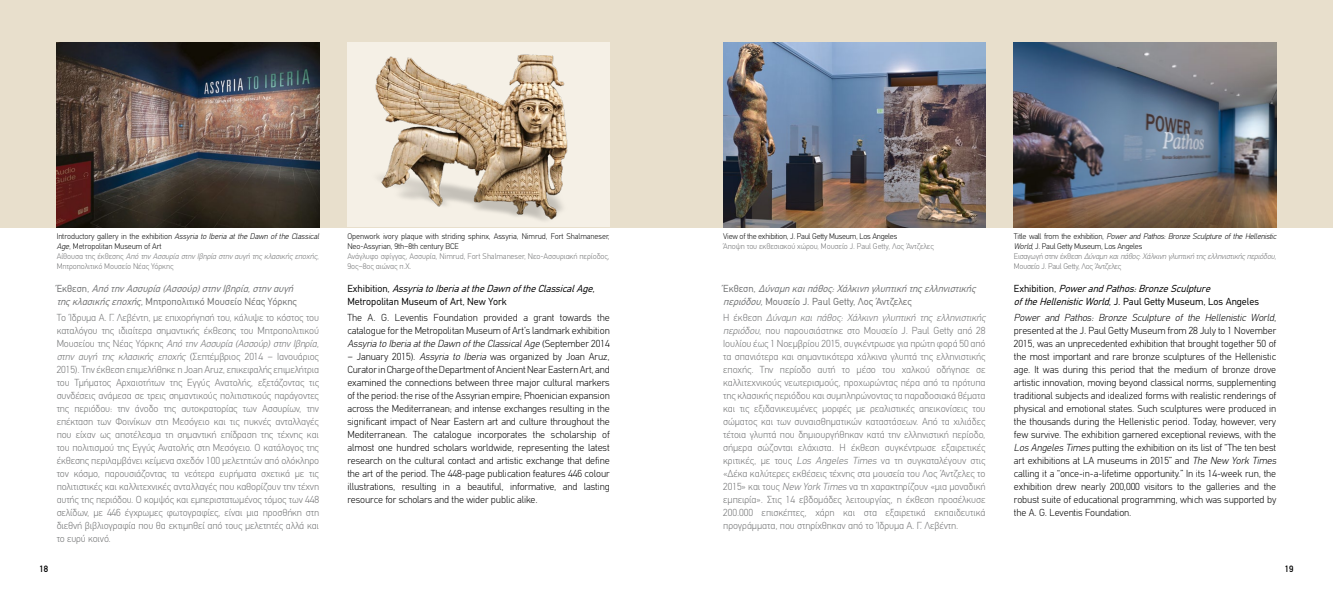
<style>
.page{position:relative;width:1333px;height:596px;background:#fff}
.page>*{position:absolute;margin:0;border:0;box-sizing:border-box;transform-origin:0 0}
.t1{font:300 10px/13px "CF Din";letter-spacing:-.015em;color:#727374;text-align:justify}
.t2{font:300 10px/13px "CF Din";letter-spacing:-.01em;color:#000;text-align:justify}
.t3{font:italic 10px/13px "CF Din";color:#727374}
.t4{font:italic 10px/13px "CF Din";color:#000}
.t5{font:10px/13px "CF Din";color:#000}
.t6{font:9px "CF Din";color:#000}
.t7{font:300 8px/10px "CF Din";letter-spacing:-.01em;color:#000}
.t8{font:300 8px/10px "CF Din";letter-spacing:-.03em;color:#000}
.t9{font:300 8px/10px "CF Din";letter-spacing:-.01em;color:#727374}
.s1{font-style:italic}
.s2{color:#727374}
.s3{font-style:italic;color:#727374}
.s4{font-style:normal}
</style>
<div class="page">
<div style="left:0;top:0;width:1332px;height:227px;background:#e8dfcc"></div>
<img style="left:57px;top:43px;width:262px;height:184px">
<img style="left:347px;top:43px;width:262px;height:184px">
<img style="left:1013px;top:43px;width:263px;height:184px">
<img style="left:723px;top:43px;width:262px;height:184px">
<p class="t7" style="left:57px;top:231px;width:264px">Introductory gallery in the exhibition <span class="s1">Assyria to Iberia at the Dawn of the Classical Age</span>, Metropolitan Museum of Art<br><span class="s2">Αίθουσα της έκθεσης</span> <span class="s3">Από την Ασσυρία στην Ιβηρία στην αυγή της κλασικής εποχής</span><span class="s2">, Μητροπολιτικό Μουσείο Νέας Υόρκης</span></p>
<p class="t7" style="left:347px;top:231px;width:264px">Openwork ivory plaque with striding sphinx, Assyria, Nimrud, Fort Shalmaneser,<br>Neo-Assyrian, 9th–8th century BCE</p>
<p class="t9" style="left:347px;top:251px;width:264px">Ανάγλυφο σφίγγας, Ασσυρία, Nimrud, Fort Shalmaneser, Νεο-Ασσυριακή περίοδος,<br>9ος–8ος αιώνας π.Χ.</p>
<p class="t8" style="left:723px;top:231px;width:176px">View of the exhibition, J. Paul Getty Museum, Los Angeles</p>
<p class="t9" style="left:723px;top:241px;width:212px">Άποψη του εκθεσιακού χώρου, Moυσείο J. Paul Getty, Λος Άντζελες</p>
<p class="t8" style="left:1013px;top:231px;width:264px">Title wall from the exhibition, <span class="s1">Power and Pathos: Bronze Sculpture of the Hellenistic World</span>, J. Paul Getty Museum, Los Angeles<br><span class="s2">Εισαγωγή στην έκθεση</span> <span class="s3">Δύναμη και πάθος: Χάλκινη γλυπτική της ελληνιστικής περιόδου</span><span class="s2">, Moυσείο J. Paul Getty, Λος Άντζελες</span></p>
<p class="t3" style="left:57px;top:281px;width:242px"><span class="s4">Έ κ θ ε σ η ,</span> ΑπότηνΑσσυρία(Ασσούρ)στηνΙβηρία,στηναυγή τηςκλασικήςεποχής<span class="s4">, Μητροπoλιτικό Μουσείο Νέας Υόρκης</span></p>
<p class="t1" style="left:57px;top:310px;width:264px">Το Ίδρυμα Α. Γ. Λεβέντη, με επιχορήγησή του, κάλυψε το κόστος του καταλόγου της ιδιαίτερα σημαντικής έκθεσης του Μητροπολιτικού Μουσείου της Νέας Υόρκης <span class="s1">Από την Ασσυρία (Ασσούρ) στην Ιβηρία, στην αυγή της κλασικής εποχής</span> (Σεπτέμβριος 2014 – Ιανουάριος 2015). Την έκθεση επιμελήθηκε η Joan Aruz, επικεφαλής επιμελήτρια του Τμήματος Αρχαιοτήτων της Εγγύς Ανατολής, εξετάζοντας τις συνδέσεις ανάμεσα σε τρεις σημαντικούς πολιτιστικούς παράγοντες της περιόδου: την άνοδο της αυτοκρατορίας των Ασσυρίων, την επέκταση των Φοινίκων στη Μεσόγειο και τις πυκνές ανταλλαγές που είχαν ως αποτέλεσμα τη σημαντική επίδραση της τέχνης και του πολιτισμού της Εγγύς Ανατολής στη Μεσόγειο. Ο κατάλογος της έκθεσης περιλαμβάνει κείμενα σχεδόν 100 μελετητών από ολόκληρο τον κόσμο, παρουσιάζοντας τα νεότερα ευρήματα σχετικά με τις πολιτιστικές και καλλιτεχνικές ανταλλαγές που καθορίζουν την τέχνη αυτής της περιόδου. Ο κομψός και εμπεριστατωμένος τόμος των 448 σελίδων, με 446 έγχρωμες φωτογραφίες, είναι μια προσθήκη στη διεθνή βιβλιογραφία που θα εκτιμηθεί από τους μελετητές αλλά και το ευρύ κοινό.</p>
<p class="t5" style="left:347px;top:281px;width:249px">E x h i b i t i o n , <span class="s1">AssyriatoIberiaattheDawnoftheClassicalAge</span>,<br>Metropolitan Museum of Art, New York</p>
<p class="t2" style="left:347px;top:310px;width:264px">The A. G. Leventis Foundation provided a grant towards the catalogue for the Metropolitan Museum of Art’s landmark exhibition <span class="s1">Assyria to Iberia at the Dawn of the Classical Age</span> (September 2014</p>
<p class="t2" style="left:347px;top:349px;width:264px">– January 2015). <span class="s1">Assyria to Iberia</span> was organized by Joan Aruz, Curator in Charge of the Department of Ancient Near Eastern Art, and examined the connections between three major cultural markers of the period: the rise of the Assyrian empire; Phoenician expansion across the Mediterranean; and intense exchanges resulting in the significant impact of Near Eastern art and culture throughout the Mediterranean. The catalogue incorporates the scholarship of almost one hundred scholars worldwide, representing the latest research on the cultural contact and artistic exchange that define the art of the period. The 448-page publication features 446 colour illustrations, resulting in a beautiful, informative, and lasting resource for scholars and the wider public alike.</p>
<p class="t3" style="left:723px;top:281px;width:257px"><span class="s4">Έ κ θ ε σ η ,</span> Δύναμηκαιπάθος:Χάλκινηγλυπτικήτηςελληνιστικής περιόδου<span class="s4">, Moυσείο J. Paul Getty, Λος Άντζελες</span></p>
<p class="t1" style="left:723px;top:310px;width:264px">Η έκθεση <span class="s1">Δύναμη και πάθος: Χάλκινη γλυπτική της ελληνιστικής περιόδου</span>, που παρουσιάστηκε στο Μουσείο J. Paul Getty από 28<br>Ιουλίου έως 1 Νοεμβρίου 2015, συγκέντρωσε για πρώτη φορά 50 από τα σπανιότερα και σημαντικότερα χάλκινα γλυπτά της ελληνιστικής εποχής. Την περίοδο αυτή το μέσο του χαλκού οδήγησε σε καλλιτεχνικούς νεωτερισμούς, προχωρώντας πέρα από τα πρότυπα της κλασικής περιόδου και συμπληρώνοντας τα παραδοσιακά θέματα και τις εξιδανικευμένες μορφές με ρεαλιστικές απεικονίσεις του σώματος και των συναισθηματικών καταστάσεων. Από τα χιλιάδες τέτοια γλυπτά που δημιουργήθηκαν κατά την ελληνιστική περίοδο, σήμερα σώζονται ελάχιστα. Η έκθεση συγκέντρωσε εξαιρετικές κριτικές, με τους <span class="s1">Los Angeles Times</span> να τη συγκαταλέγουν στις «Δέκα καλύτερες εκθέσεις τέχνης στα μουσεία του Λος Άντζελες το 2015» και τους <span class="s1">New York Times</span> να τη χαρακτηρίζουν «μια μοναδική εμπειρία». Στις 14 εβδομάδες λειτουργίας, η έκθεση προσέλκυσε 200.000 επισκέπτες, χάρη και στα εξαιρετικά εκπαιδευτικά προγράμματα, που στηρίχθηκαν από το Ίδρυμα Α. Γ. Λεβέντη.</p>
<p class="t4" style="left:1013px;top:281px;width:247px"><span class="s4">E x h i b i t i o n ,</span> PowerandPathos:BronzeSculpture oftheHellenisticWorld<span class="s4">, J. Paul Getty Museum, Los Angeles</span></p>
<p class="t2" style="left:1013px;top:310px;width:264px"><span class="s1">Power and Pathos: Bronze Sculpture of the Hellenistic World</span>, presented at the J. Paul Getty Museum from 28 July to 1 November 2015, was an unprecedented exhibition that brought together 50 of the most important and rare bronze sculptures of the Hellenistic age. It was during this period that the medium of bronze drove artistic innovation, moving beyond classical norms, supplementing traditional subjects and idealized forms with realistic renderings of physical and emotional states. Such sculptures were produced in the thousands during the Hellenistic period. Today, however, very few survive. The exhibition garnered exceptional reviews, with the <span class="s1">Los Angeles Times</span> putting the exhibition on its list of “The ten best art exhibitions at LA museums in 2015” and <span class="s1">The New York Times </span>calling it a “once-in-a-lifetime opportunity.” In its 14-week run, the exhibition drew nearly 200,000 visitors to the galleries and the robust suite of educational programming, which was supported by the A. G. Leventis Foundation.</p>
<p class="t6" style="left:40px;top:563px;width:10px">18</p>
<p class="t6" style="left:1284px;top:563px;width:10px">19</p>
</div>
